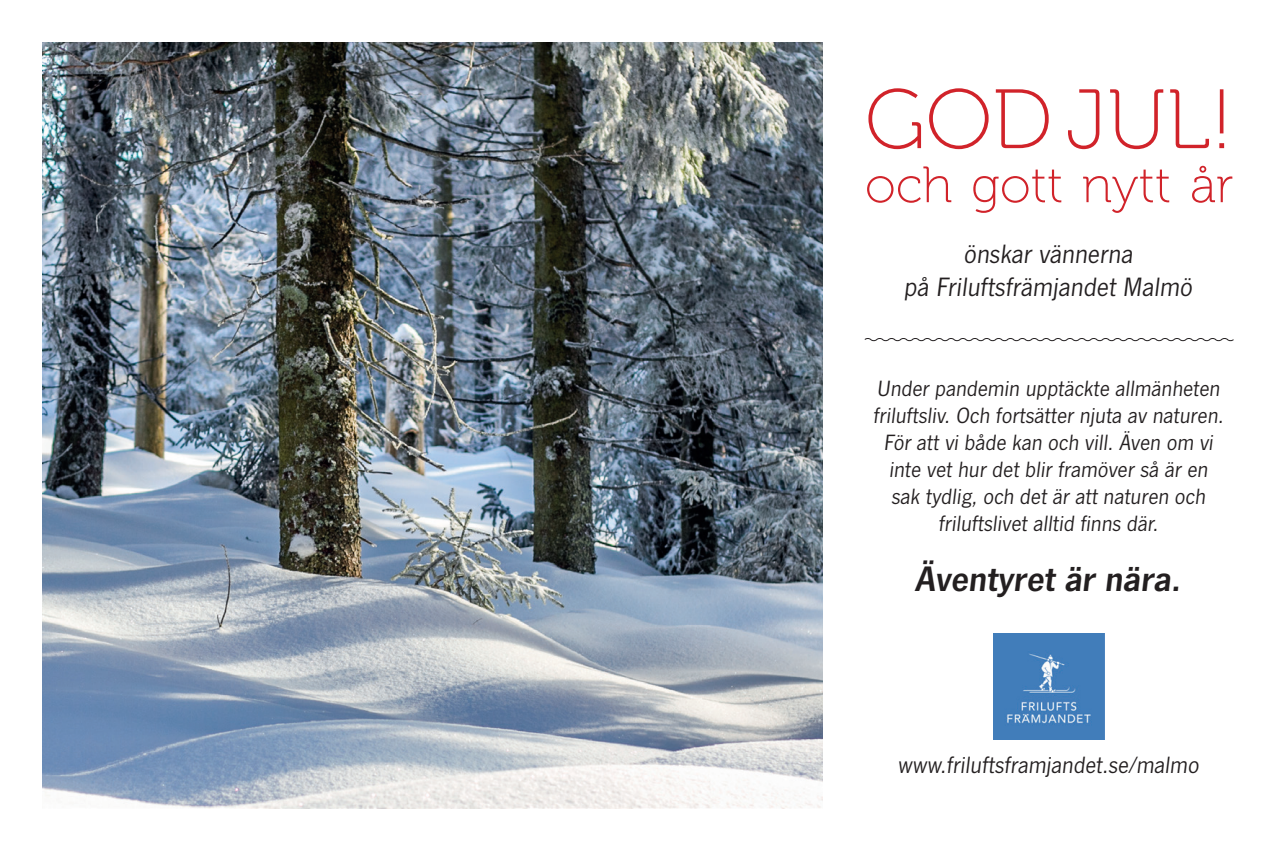
<style>
.page{position:relative;width:1276px;height:851px;background:#fff}
.page>*{position:absolute;margin:0;border:0;box-sizing:border-box;transform-origin:0 0}
.t1{font:84px "Museo 100";color:#d1232a}
.t2{font:51px "Museo 100";color:#d1232a}
.t3{font:italic 700 36px "News Gothic LT Std";color:#231f20}
.t4{font:italic 27px/32.4px "News Gothic LT Std";color:#231f20;text-align:center}
.t5{font:italic 24px "News Gothic LT Std";color:#231f20}
.t6{font:italic 22.5px/27px "News Gothic LT Std";color:#231f20;text-align:center}
</style>
<div class="page">
<img style="left:43px;top:43px;width:779px;height:765px">
<svg style="left:864px;top:338px;width:370px;height:4px"></svg>
<img style="left:994px;top:633px;width:110px;height:106px">
<h1 class="t1" style="left:865px;top:75px;width:370px">GOD JUL!</h1>
<h2 class="t2" style="left:865px;top:157px;width:370px">och gott nytt år</h2>
<p class="t4" style="left:905px;top:238px;width:290px">önskar vännerna<br>på Friluftsfrämjandet Malmö</p>
<p class="t6" style="left:874px;top:375px;width:352px">Under pandemin upptäckte allmänheten friluftsliv. Och fortsätter njuta av naturen.<br>För att vi både kan och vill. Även om vi inte vet hur det blir framöver så är en sak tydlig, och det är att naturen och friluftslivet alltid finns där.</p>
<h3 class="t3" style="left:916px;top:558px;width:267px">Äventyret är nära.</h3>
<p class="t5" style="left:898px;top:752px;width:303px">www.friluftsframjandet.se/malmo</p>
</div>
